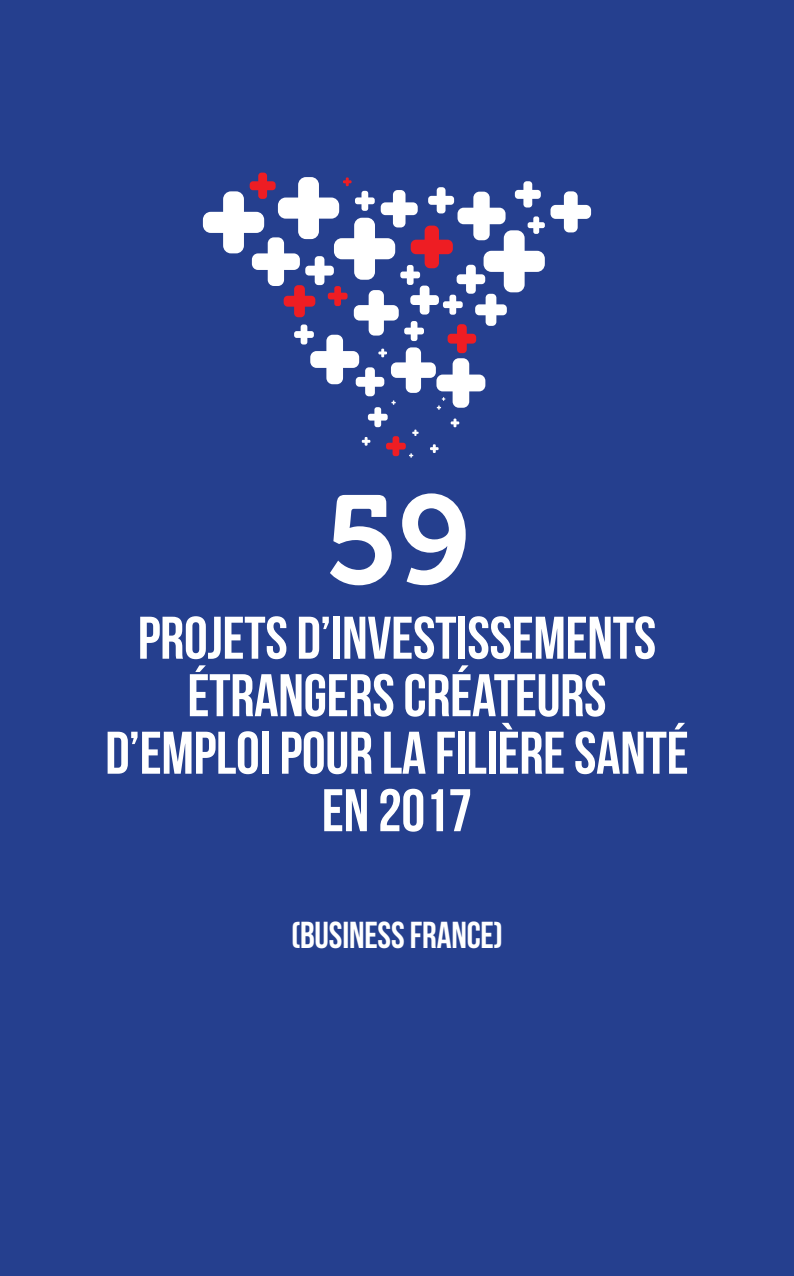
<style>
.page{position:relative;width:794px;height:1276px;background:#253f8e}
.page>*{position:absolute;margin:0;border:0;box-sizing:border-box;transform-origin:0 0}
.t1{font:125px "Museo 700";color:#fff}
.t2{font:60px/57.5px "Bebas Neue";letter-spacing:-.005em;color:#fff;text-align:center}
.t3{font:37.5px "Bebas Neue";letter-spacing:-.005em;color:#fff}
</style>
<div class="page">
<svg style="left:203px;top:173px;width:388px;height:285px"></svg>
<h1 class="t1" style="left:324px;top:471px;width:147px">59</h1>
<p class="t2" style="left:105px;top:608px;width:585px">PROJETS D’INVESTISSEMENTS<br>ÉTRANGERS CRÉATEURS<br>D’EMPLOI POUR LA FILIÈRE SANTÉ<br>EN 2017</p>
<p class="t3" style="left:291px;top:914px;width:213px">(BUSINESS FRANCE)</p>
</div>
